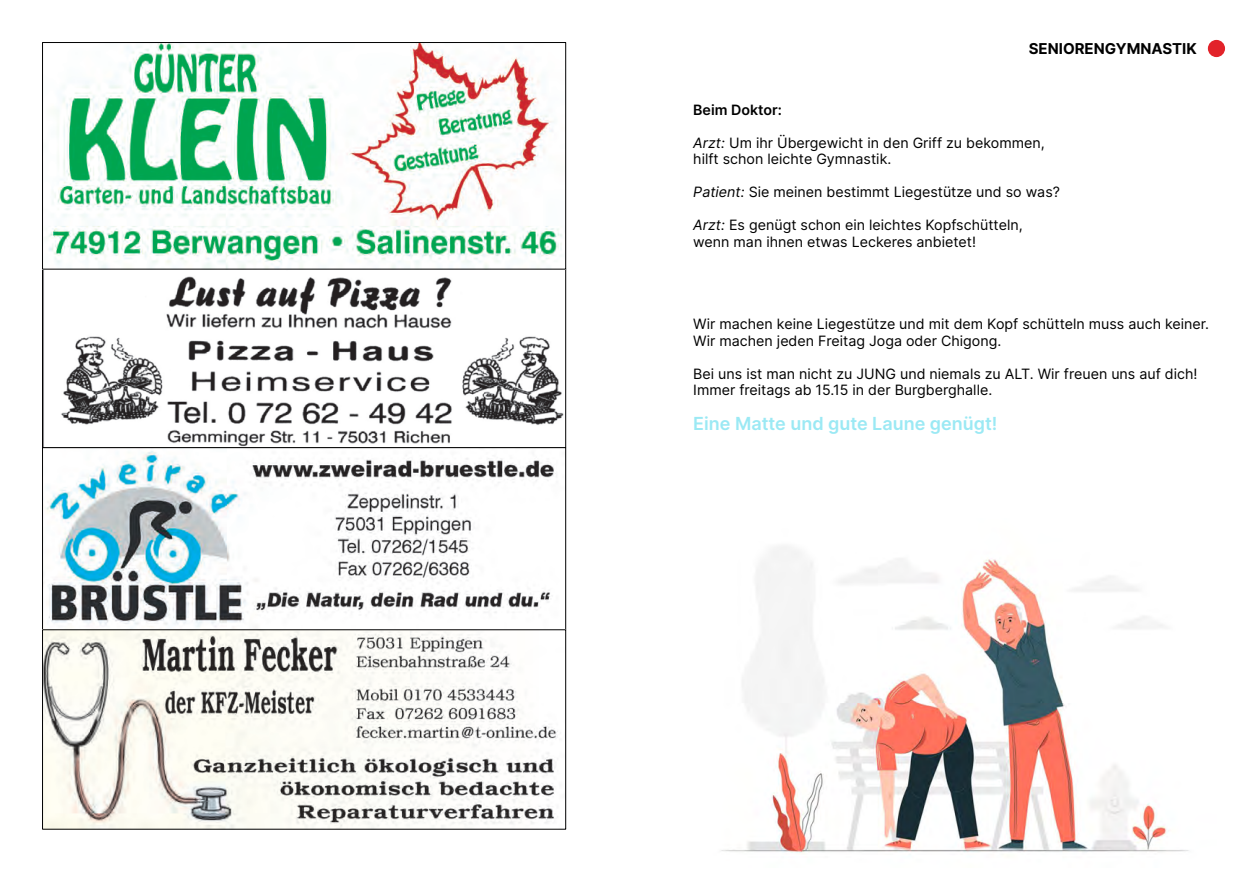
<style>
.page{position:relative;width:1259px;height:893px;background:#fff}
.page>*{position:absolute;margin:0;border:0;box-sizing:border-box;transform-origin:0 0}
.t1{font:600 18px "Inter";color:#9be9f4}
.t2{font:700 15px "Inter";color:#000}
.t3{font:14.25px/16.5px "Inter";color:#000}
.t4{font:600 14.25px "Inter";color:#000}
.s1{font-style:italic}
</style>
<div class="page">
<img style="left:44px;top:44px;width:520px;height:784px">
<div style="left:42px;top:269px;width:524px;height:179px;border:1px solid #000001"></div>
<div style="left:42px;top:42px;width:524px;height:227px;border:1px solid #000001"></div>
<div style="left:1207px;top:40px;width:18px;height:17px;background:#e2232a;border-radius:50%"></div>
<img style="left:721px;top:546px;width:468px;height:307px">
<p class="t2" style="left:1028px;top:39px;width:169px">SENIORENGYMNASTIK</p>
<p class="t4" style="left:693px;top:101px;width:90px">Beim Doktor:</p>
<p class="t3" style="left:693px;top:134px;width:353px"><span class="s1">Arzt:</span> Um ihr Übergewicht in den Griff zu bekommen, hilft schon leichte Gymnastik.</p>
<p class="t3" style="left:693px;top:184px;width:368px"><span class="s1">Patient:</span> Sie meinen bestimmt Liegestütze und so was?</p>
<p class="t3" style="left:693px;top:217px;width:331px"><span class="s1">Arzt:</span> Es genügt schon ein leichtes Kopfschütteln, wenn man ihnen etwas Leckeres anbietet!</p>
<p class="t3" style="left:693px;top:316px;width:517px">Wir machen keine Liegestütze und mit dem Kopf schütteln muss auch keiner.<br>Wir machen jeden Freitag Joga oder Chigong.</p>
<p class="t3" style="left:693px;top:365px;width:506px">Bei uns ist man nicht zu JUNG und niemals zu ALT. Wir freuen uns auf dich!<br>Immer freitags ab 15.15 in der Burgberghalle.</p>
<p class="t1" style="left:693px;top:412px;width:306px">Eine Matte und gute Laune genügt!</p>
</div>
